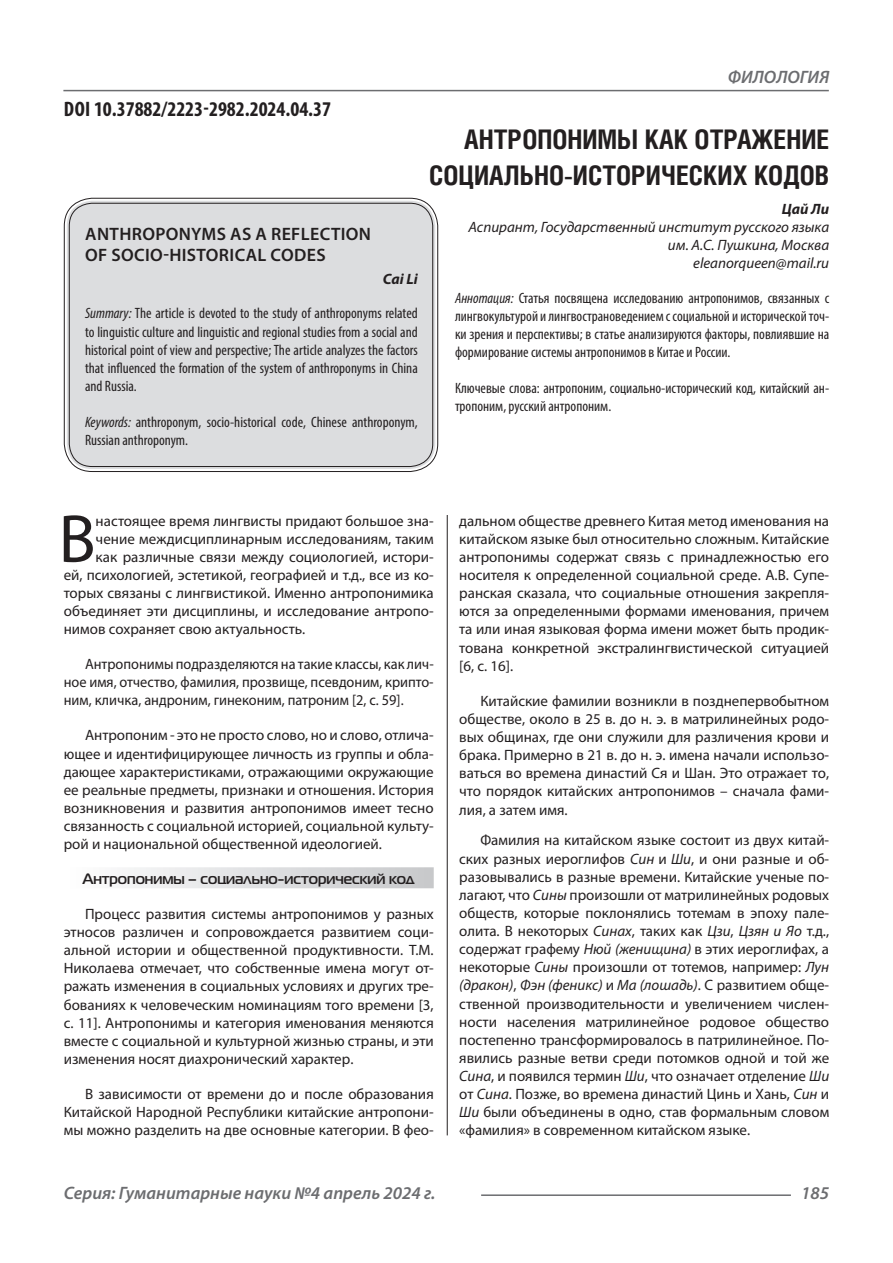
<style>
.page{position:relative;width:893px;height:1263px;background:#fff}
.page>*{position:absolute;margin:0;border:0;box-sizing:border-box;transform-origin:0 0}
.Статья_текст_первый{font:68.4px "Myriad Pro";color:#231f20}
.Статья_название{font:700 27px "Helios Cond C";color:#231f20}
.ДОИ{font:700 condensed 21px "Myriad Pro";color:#231f20}
.t1{font:italic 600 18px "Myriad Pro";color:#6c6d70}
.Статья_название_англ{font:600 18px "Myriad Pro";letter-spacing:.02em;color:#231f20}
.Статья_текст{font:15px/18.1px "Myriad Pro";color:#231f20;text-align:justify}
.Статья_аннотация_анг{font:condensed 15px/18px "Myriad Pro";color:#231f20;text-align:justify}
.Статья_аннотация_тек{font:condensed 15px/18px "Myriad Pro";color:#231f20;text-align:justify}
.Статья_текст_первый-2{font:15px "Myriad Pro";color:#231f20}
.Статья_текст-2{font:15px/18.1px "Myriad Pro";color:#231f20;text-align:justify;scale:.96 1}
.Статья_автор_инфо{font:italic 15px/18px "Myriad Pro";color:#231f20;text-align:right}
.Статья_подзаголовок{font:700 15px "Magistral C";color:#231f20}
.Статья_автор_фио_рус{font:italic 700 15px "Myriad Pro";color:#231f20}
.Статья_автор_англ{font:italic 700 15px "Myriad Pro";color:#231f20}
.s1{font-style:italic}
</style>
<div class="page">
<hr style="left:447px;top:128px;width:1px;height:1007px;background:#231f20">
<hr style="left:63px;top:90px;width:766px;height:1px;background:#6c6d70">
<hr style="left:481px;top:1194px;width:310px;height:2px;background:#6c6d70">
<div style="left:440px;top:108px;width:36px;height:406px;background:#fff"></div>
<div style="left:67px;top:201px;width:368px;height:268px;background:#dcdddf;border-radius:26px"></div>
<div style="left:64px;top:198px;width:374px;height:274px;border:1px solid #231f20;border-radius:28px"></div>
<div style="left:69px;top:203px;width:364px;height:264px;border:1px solid #231f20;border-radius:23px"></div>
<div style="left:64px;top:867px;width:370px;height:21px;background:linear-gradient(to right,#fefeff,#c6c8ca)"></div>
<p class="ДОИ" style="left:64px;top:96px;width:269px">DOI 10.37882/2223-2982.2024.04.37</p>
<p class="Статья_название_англ" style="left:85px;top:222px;width:287px">ANTHROPONYMS AS A REFLECTION</p>
<p class="Статья_название_англ" style="left:85px;top:244px;width:242px">OF SOCIO-HISTORICAL CODES</p>
<p class="Статья_автор_англ" style="left:383px;top:269px;width:36px">Cai Li</p>
<p class="Статья_аннотация_анг" style="left:85px;top:304px;width:334px"><span class="s1">Summary:</span> The article is devoted to the study of anthroponyms related to linguistic culture and linguistic and regional studies from a social and historical point of view and perspective; The article analyzes the factors that influenced the formation of the system of anthroponyms in China and Russia.</p>
<p class="Статья_аннотация_анг" style="left:85px;top:412px;width:334px"><span class="s1">Keywords:</span> anthroponym, socio-historical code, Chinese anthroponym,<br>Russian anthroponym.</p>
<p class="t1" style="left:728px;top:66px;width:103px">ФИЛОЛОГИЯ</p>
<p class="Статья_название" style="left:464px;top:124px;width:366px">АНТРОПОНИМЫ КАК ОТРАЖЕНИЕ</p>
<p class="Статья_название" style="left:429px;top:160px;width:402px">СОЦИАЛЬНО-ИСТОРИЧЕСКИХ КОДОВ</p>
<p class="Статья_автор_фио_рус" style="left:782px;top:199px;width:49px">Цай Ли</p>
<p class="Статья_автор_инфо" style="left:469px;top:218px;width:362px">Аспирант, Государственный институт русского языка им. А.С. Пушкина, Москва</p>
<p class="Статья_автор_инфо" style="left:693px;top:254px;width:137px">eleanorqueen@mail.ru</p>
<p class="Статья_аннотация_тек" style="left:455px;top:288px;width:376px"><span class="s1">Аннотация:</span> Статья посвящена исследованию антропонимов, связанных с лингвокультурой и лингвострановедением с социальной и исторической точ&shy;ки зрения и перспективы; в статье анализируются факторы, повлиявшие на формирование системы антропонимов в Китае и России.</p>
<p class="Статья_аннотация_тек" style="left:455px;top:378px;width:376px">Ключевые слова: антропоним, социально-исторический код, китайский ан&shy;тропоним, русский антропоним.</p>
<p class="Статья_текст_первый" style="left:59px;top:497px;width:39px">В</p>
<p class="Статья_текст_первый-2" style="left:96px;top:511px;width:340px">настоящее время лингвисты придают большое зна-</p>
<p class="Статья_текст_первый-2" style="left:96px;top:529px;width:340px">чение междисциплинарным исследованиям, таким</p>
<p class="Статья_текст_первый-2" style="left:96px;top:547px;width:340px">как различные связи между социологией, истори-</p>
<p class="Статья_текст_первый-2" style="left:64px;top:566px;width:371px">ей, психологией, эстетикой, географией и т.д., все из ко-</p>
<p class="Статья_текст_первый-2" style="left:64px;top:584px;width:371px">торых связаны с лингвистикой. Именно антропонимика</p>
<p class="Статья_текст_первый-2" style="left:64px;top:602px;width:371px">объединяет эти дисциплины, и исследование антропо-</p>
<p class="Статья_текст_первый-2" style="left:64px;top:620px;width:243px">нимов сохраняет свою актуальность.</p>
<p class="Статья_текст-2" style="left:64px;top:655px;width:387px;text-indent:21px">Антропонимы подразделяются на такие классы, как лич&shy;ное имя, отчество, фамилия, прозвище, псевдоним, крипто&shy;ним, кличка, андроним, гинеконим, патроним [2, с. 59].</p>
<p class="Статья_текст" style="left:64px;top:726px;width:371px;text-indent:21px">Антропоним - это не просто слово, но и слово, отлича&shy;ющее и идентифицирующее личность из группы и обла&shy;дающее характеристиками, отражающими окружающие ее реальные предметы, признаки и отношения. История возникновения и развития антропонимов имеет тесно связанность с социальной историей, социальной культу&shy;рой и национальной общественной идеологией.</p>
<p class="Статья_подзаголовок" style="left:83px;top:870px;width:333px">Антропонимы – социально-исторический код</p>
<p class="Статья_текст" style="left:64px;top:905px;width:371px;text-indent:21px">Процесс развития системы антропонимов у разных этносов различен и сопровождается развитием соци&shy;альной истории и общественной продуктивности. Т.М.<br>Николаева отмечает, что собственные имена могут от&shy;ражать изменения в социальных условиях и других тре&shy;бованиях к человеческим номинациям того времени [3, с. 11]. Антропонимы и категория именования меняются вместе с социальной и культурной жизнью страны, и эти изменения носят диахронический характер.</p>
<p class="Статья_текст" style="left:64px;top:1084px;width:371px;text-indent:21px">В зависимости от времени до и после образования Китайской Народной Республики китайские антропони&shy;мы можно разделить на две основные категории. В фео-</p>
<p class="Статья_текст" style="left:459px;top:511px;width:371px">дальном обществе древнего Китая метод именования на китайском языке был относительно сложным. Китайские антропонимы содержат связь с принадлежностью его носителя к определенной социальной среде. А.В. Супе&shy;ранская сказала, что социальные отношения закрепля&shy;ются за определенными формами именования, причем та или иная языковая форма имени может быть продик&shy;тована конкретной экстралингвистической ситуацией [6, с. 16].</p>
<p class="Статья_текст" style="left:459px;top:691px;width:371px;text-indent:21px">Китайские фамилии возникли в позднепервобытном обществе, около в 25 в. до н. э. в матрилинейных родо&shy;вых общинах, где они служили для различения крови и брака. Примерно в 21 в. до н. э. имена начали использо&shy;ваться во времена династий Ся и Шан. Это отражает то, что порядок китайских антропонимов – сначала фами&shy;лия, а затем имя.</p>
<p class="Статья_текст" style="left:459px;top:831px;width:371px;text-indent:21px">Фамилия на китайском языке состоит из двух китай&shy;ских разных иероглифов <span class="s1">Син</span> и <span class="s1">Ши</span>, и они разные и об&shy;разовывались в разные времени. Китайские ученые по&shy;лагают, что <span class="s1">Сины</span> произошли от матрилинейных родовых обществ, которые поклонялись тотемам в эпоху пале&shy;олита. В некоторых <span class="s1">Синах</span>, таких как <span class="s1">Цзи</span>, <span class="s1">Цзян и Яо</span> т.д., содержат графему <span class="s1">Нюй (женищина)</span> в этих иероглифах, а некоторые <span class="s1">Cины</span> произошли от тотемов, например: <span class="s1">Лун (дракон)</span>, <span class="s1">Фэн (феникс)</span> и <span class="s1">Ма (лошадь)</span>. С развитием обще&shy;ственной производительности и увеличением числен&shy;ности населения матрилинейное родовое общество постепенно трансформировалось в патрилинейное. По&shy;явились разные ветви среди потомков одной и той же <span class="s1">Сина</span>, и появился термин <span class="s1">Ши</span>, что означает отделение <span class="s1">Ши </span>от <span class="s1">Сина</span>. Позже, во времена династий Цинь и Хань, <span class="s1">Син</span> и <span class="s1">Ши</span> были объединены в одно, став формальным словом «фамилия» в современном китайском языке.</p>
<p class="t1" style="left:64px;top:1182px;width:373px">Серия: Гуманитарные науки №4 апрель 2024 г.</p>
<p class="t1" style="left:801px;top:1182px;width:30px">185</p>
</div>
